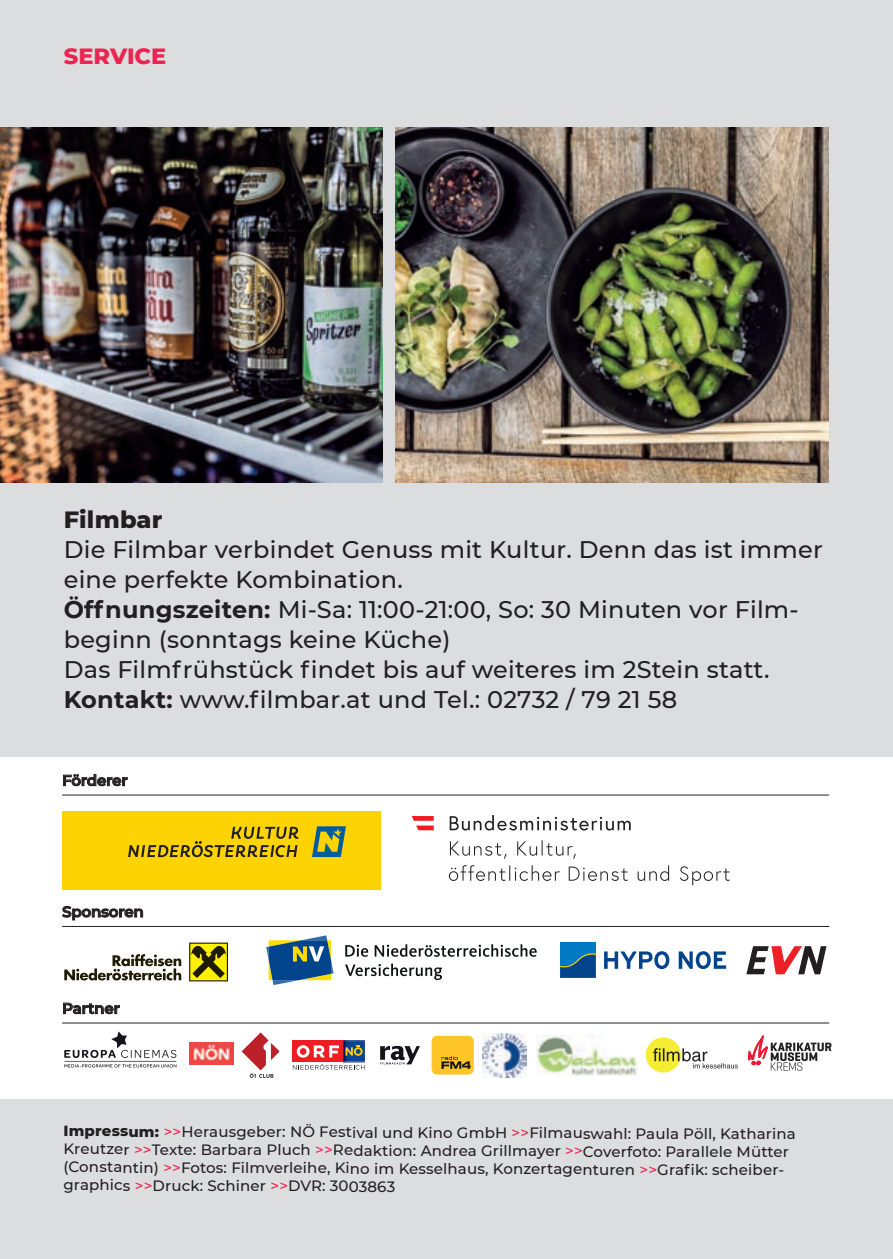
<style>
.page{position:relative;width:893px;height:1259px;background:#dcdddf}
.page>*{position:absolute;margin:0;border:0;box-sizing:border-box;transform-origin:0 0}
.t1{font:500 24px/30px "Montserrat";letter-spacing:.01em;color:#231f20}
.t2{font:800 24px "Montserrat";letter-spacing:.01em;color:#231f20}
.t3{font:800 22.5px "Montserrat";color:#ed2452}
.t4{font:500 15px/17.7px "Montserrat";letter-spacing:.005em;color:#231f20}
.t5{font:600 15px "Montserrat";letter-spacing:-.01em;color:#231f20}
.s1{font-weight:700}
.s2{font-weight:800}
.s3{color:#ed2452}
</style>
<div class="page">
<img style="left:0;top:128px;width:382px;height:355px">
<img style="left:395px;top:128px;width:434px;height:355px">
<div style="left:0;top:756px;width:893px;height:342px;background:#fff"></div>
<div style="left:62px;top:811px;width:319px;height:78px;background:#fed304"></div>
<svg style="left:312px;top:826px;width:34px;height:31px"></svg>
<svg style="left:128px;top:826px;width:170px;height:31px"></svg>
<svg style="left:449px;top:865px;width:281px;height:20px"></svg>
<svg style="left:450px;top:840px;width:126px;height:19px"></svg>
<svg style="left:450px;top:815px;width:181px;height:15px"></svg>
<svg style="left:412px;top:816px;width:22px;height:14px"></svg>
<hr style="left:62px;top:794px;width:767px;height:1px;background:#231f20">
<svg style="left:63px;top:774px;width:65px;height:13px"></svg>
<hr style="left:62px;top:926px;width:767px;height:1px;background:#231f20">
<svg style="left:62px;top:905px;width:82px;height:16px"></svg>
<hr style="left:62px;top:1022px;width:767px;height:1px;background:#231f20">
<svg style="left:63px;top:1002px;width:57px;height:13px"></svg>
<svg style="left:242px;top:1032px;width:38px;height:45px"></svg>
<svg style="left:380px;top:1046px;width:40px;height:18px"></svg>
<svg style="left:64px;top:1031px;width:112px;height:36px"></svg>
<div style="left:432px;top:1035px;width:42px;height:39px;background:#fec528;border-radius:5px"></div>
<svg style="left:441px;top:1056px;width:30px;height:13px"></svg>
<div style="left:293px;top:1040px;width:50px;height:22px;background:#ee1d23"></div>
<svg style="left:297px;top:1045px;width:42px;height:12px"></svg>
<img style="left:343px;top:1040px;width:22px;height:22px">
<svg style="left:345px;top:1045px;width:16px;height:10px"></svg>
<svg style="left:293px;top:1064px;width:71px;height:5px"></svg>
<div style="left:646px;top:1037px;width:35px;height:35px;background:#f4ed33;border-radius:50%"></div>
<svg style="left:653px;top:1048px;width:85px;height:20px"></svg>
<img style="left:537px;top:1034px;width:100px;height:42px">
<img style="left:483px;top:1033px;width:43px;height:44px">
<img style="left:190px;top:1042px;width:43px;height:23px">
<svg style="left:748px;top:1035px;width:83px;height:35px"></svg>
<div style="left:560px;top:942px;width:35px;height:35px;background:#007ac2"></div>
<svg style="left:559px;top:951px;width:38px;height:26px"></svg>
<svg style="left:604px;top:951px;width:65px;height:18px"></svg>
<svg style="left:679px;top:951px;width:47px;height:18px"></svg>
<svg style="left:746px;top:946px;width:80px;height:28px"></svg>
<svg style="left:266px;top:935px;width:68px;height:50px"></svg>
<svg style="left:345px;top:944px;width:23px;height:12px"></svg>
<svg style="left:375px;top:944px;width:162px;height:12px"></svg>
<svg style="left:345px;top:963px;width:97px;height:17px"></svg>
<svg style="left:189px;top:942px;width:39px;height:39px;background:#988f06"></svg>
<svg style="left:64px;top:954px;width:117px;height:26px"></svg>
<h2 class="t3" style="left:64px;top:40px;width:104px">SERVICE</h2>
<h1 class="t2" style="left:64px;top:502px;width:100px">Filmbar</h1>
<p class="t1" style="left:64px;top:533px;width:761px">Die Filmbar verbindet Genuss mit Kultur. Denn das ist immer eine perfekte Kombination.<br><span class="s1">Öffnungszeiten:</span> Mi-Sa: 11:00-21:00, So: 30 Minuten vor Film&shy;beginn (sonntags keine Küche)<br>Das Filmfrühstück findet bis auf weiteres im 2Stein statt.<br><span class="s1">Kontakt:</span> www.filmbar.at und Tel.: 02732 / 79 21 58</p>
<p class="t5" style="left:62px;top:769px;width:67px">Förderer</p>
<p class="t5" style="left:62px;top:901px;width:83px">Sponsoren</p>
<p class="t5" style="left:62px;top:997px;width:59px">Partner</p>
<p class="t4" style="left:63px;top:1123px;width:734px"><span class="s2">Impressum:</span> <span class="s3">&gt;&gt;</span>Herausgeber: NÖ Festival und Kino GmbH <span class="s3">&gt;&gt;</span>Filmauswahl: Paula Pöll, Katharina Kreutzer <span class="s3">&gt;&gt;</span>Texte: Barbara Pluch <span class="s3">&gt;&gt;</span>Redaktion: Andrea Grillmayer <span class="s3">&gt;&gt;</span>Coverfoto: Parallele Mütter (Constantin) <span class="s3">&gt;&gt;</span>Fotos: Filmverleihe, Kino im Kesselhaus, Konzertagenturen <span class="s3">&gt;&gt;</span>Grafik: scheiber&shy;graphics <span class="s3">&gt;&gt;</span>Druck: Schiner <span class="s3">&gt;&gt;</span>DVR: 3003863</p>
</div>
